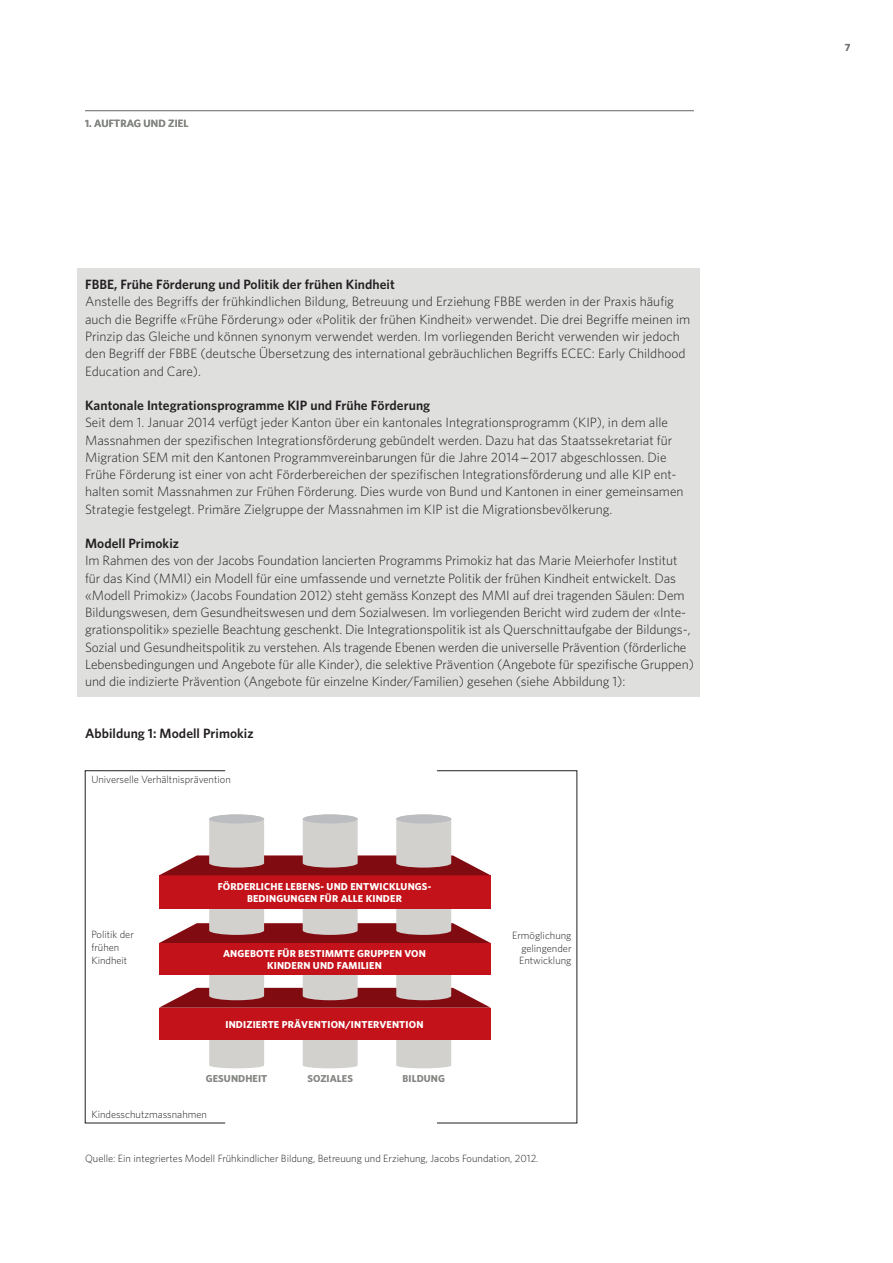
<style>
.page{position:relative;width:893px;height:1263px;background:#fff}
.page>*{position:absolute;margin:0;border:0;box-sizing:border-box;transform-origin:0 0}
.t1{font:300 13.5px/17.2px "Whitney HTF";letter-spacing:-.005em;color:#231f20}
.t2{font:600 13.5px "Whitney HTF";letter-spacing:.005em;color:#231f20}
.t3{font:300 10.5px/12.8px "Whitney HTF";color:#231f20;text-align:justify}
.t4{font:600 10.5px "Whitney HTF";letter-spacing:.01em;color:#838681}
.t5{font:700 10.5px "Whitney HTF";color:#6c6d70}
.t6{font:700 10.05px/11.2px "Whitney HTF";letter-spacing:.015em;color:#fff;text-align:center}
.t7{font:700 10.05px "Whitney HTF";letter-spacing:.01em;color:#838681}
</style>
<div class="page">
<div style="left:77px;top:268px;width:622px;height:429px;background:#dfdfde"></div>
<hr style="left:85px;top:110px;width:609px;height:1px;background:#838681">
<div style="left:303px;top:1039px;width:55px;height:29px;background:#d2d1ce"></div>
<div style="left:396px;top:1039px;width:55px;height:29px;background:#d2d1ce"></div>
<div style="left:209px;top:1039px;width:55px;height:29px;background:#d2d1ce"></div>
<div style="left:159px;top:1008px;width:332px;height:31px;background:#c4121a"></div>
<svg style="left:159px;top:975px;width:332px;height:33px"></svg>
<div style="left:159px;top:943px;width:332px;height:32px;background:#c4121a"></div>
<svg style="left:159px;top:909px;width:332px;height:34px"></svg>
<div style="left:159px;top:875px;width:332px;height:34px;background:#c4121a"></div>
<div style="left:209px;top:814px;width:55px;height:9px;background:#bcbdc0;border-radius:50%"></div>
<div style="left:303px;top:814px;width:55px;height:9px;background:#bcbdc0;border-radius:50%"></div>
<svg style="left:160px;top:818px;width:330px;height:57px"></svg>
<div style="left:396px;top:814px;width:55px;height:9px;background:#bcbdc0;border-radius:50%"></div>
<p class="t4" style="left:85px;top:117px;width:105px">1. AUFTRAG UND ZIEL</p>
<p class="t2" style="left:85px;top:276px;width:311px">FBBE, Frühe Förderung und Politik der frühen Kindheit</p>
<p class="t1" style="left:85px;top:293px;width:607px">Anstelle des Begriffs der frühkindlichen Bildung, Betreuung und Erziehung FBBE werden in der Praxis häufig auch die Begriffe «Frühe Förderung» oder «Politik der frühen Kindheit» verwendet. Die drei Begriffe meinen im Prinzip das Gleiche und können synonym verwendet werden. Im vorliegenden Bericht verwenden wir jedoch den Begriff der FBBE (deutsche Übersetzung des international gebräuchlichen Begriffs ECEC: Early Childhood Education and Care).</p>
<p class="t2" style="left:85px;top:397px;width:347px">Kantonale Integrationsprogramme KIP und Frühe Förderung</p>
<p class="t1" style="left:85px;top:414px;width:600px">Seit dem 1. Januar 2014 verfügt jeder Kanton über ein kantonales Integrationsprogramm (KIP), in dem alle Massnahmen der spezifischen Integrationsförderung gebündelt werden. Dazu hat das Staatssekretariat für Migration SEM mit den Kantonen Programmvereinbarungen für die Jahre 2014––2017 abgeschlossen. Die Frühe Förderung ist einer von acht Förderbereichen der spezifischen Integrationsförderung und alle KIP ent&shy;halten somit Massnahmen zur Frühen Förderung. Dies wurde von Bund und Kantonen in einer gemeinsamen Strategie festgelegt. Primäre Zielgruppe der Massnahmen im KIP ist die Migrationsbevölkerung.</p>
<p class="t2" style="left:85px;top:535px;width:96px">Modell Primokiz</p>
<p class="t1" style="left:85px;top:552px;width:610px">Im Rahmen des von der Jacobs Foundation lancierten Programms Primokiz hat das Marie Meierhofer Institut für das Kind (MMI) ein Modell für eine umfassende und vernetzte Politik der frühen Kindheit entwickelt. Das «Modell Primokiz» (Jacobs Foundation 2012) steht gemäss Konzept des MMI auf drei tragenden Säulen: Dem Bildungswesen, dem Gesundheitswesen und dem Sozialwesen. Im vorliegenden Bericht wird zudem der «Inte&shy;grationspolitik» spezielle Beachtung geschenkt. Die Integrationspolitik ist als Querschnittaufgabe der Bildungs-, Sozial und Gesundheitspolitik zu verstehen. Als tragende Ebenen werden die universelle Prävention (förderliche Lebensbedingungen und Angebote für alle Kinder), die selektive Prävention (Angebote für spezifische Gruppen) und die indizierte Prävention (Angebote für einzelne Kinder/Familien) gesehen (siehe Abbildung 1):</p>
<p class="t2" style="left:85px;top:725px;width:170px">Abbildung 1: Modell Primokiz</p>
<p class="t3" style="left:91px;top:773px;width:141px">Universelle Verhältnisprävention</p>
<p class="t3" style="left:91px;top:928px;width:44px;text-align:left">Politik der frühen<br>Kindheit</p>
<p class="t6" style="left:218px;top:881px;width:215px">FÖRDERLICHE LEBENS- UND ENTWICKLUNGS-<br>BEDINGUNGEN FÜR ALLE KINDER</p>
<p class="t6" style="left:223px;top:948px;width:204px">ANGEBOTE FÜR BESTIMMTE GRUPPEN VON<br>KINDERN UND FAMILIEN</p>
<p class="t6" style="left:225px;top:1018px;width:199px">INDIZIERTE PRÄVENTION/INTERVENTION</p>
<p class="t7" style="left:206px;top:1073px;width:63px">GESUNDHEIT</p>
<p class="t7" style="left:307px;top:1073px;width:47px">SOZIALES</p>
<p class="t7" style="left:402px;top:1073px;width:44px">BILDUNG</p>
<p class="t3" style="left:91px;top:1107px;width:117px">Kindesschutzmassnahmen</p>
<p class="t3" style="left:519px;top:929px;width:54px;text-indent:-7px">Ermöglichung gelingender Entwicklung</p>
<p class="t3" style="left:85px;top:1151px;width:455px">Quelle: Ein integriertes Modell Frühkindlicher Bildung, Betreuung und Erziehung, Jacobs Foundation, 2012.</p>
<p class="t5" style="left:845px;top:41px;width:7px">7</p>
</div>
